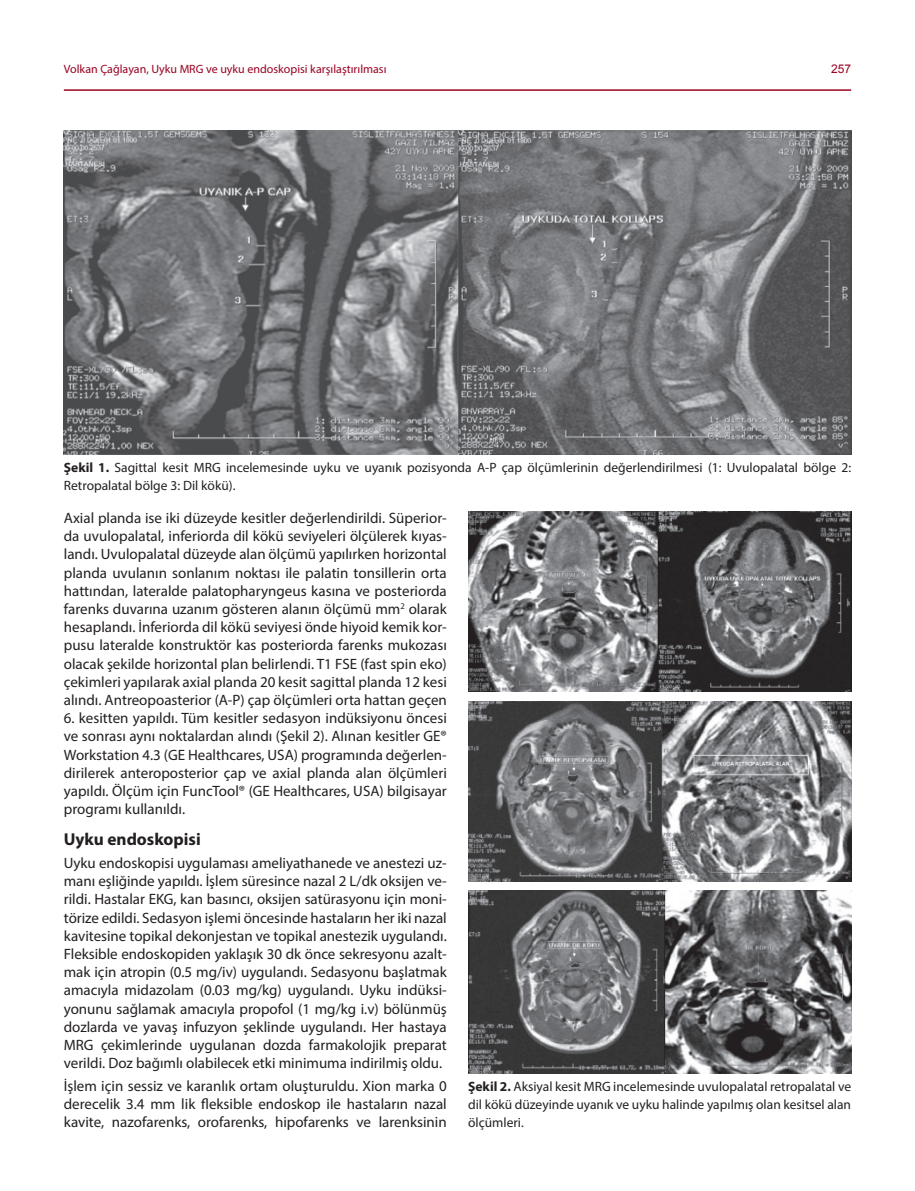
<style>
.page{position:relative;width:915px;height:1191px;background:#fff}
.page>*{position:absolute;margin:0;border:0;box-sizing:border-box;transform-origin:0 0}
.t1{font:700 17.25px "Myriad Pro";color:#231f20}
.t2{font:15px/18.1px "Myriad Pro";color:#231f20;text-align:justify}
.t3{font:13.5px/18px "Myriad Pro";color:#231f20}
.t4{font:12px "Myriad Pro";color:#990323}
.t5{font:12px "Arial";color:#990323}
.s1{font-weight:700}
</style>
<div class="page">
<hr style="left:64px;top:89px;width:786px;height:2px;background:#990323">
<img style="left:64px;top:131px;width:786px;height:324px">
<img style="left:468px;top:511px;width:382px;height:181px">
<img style="left:468px;top:702px;width:382px;height:180px">
<img style="left:468px;top:890px;width:382px;height:183px">
<p class="t4" style="left:64px;top:61px;width:324px">Volkan Çağlayan, Uyku MRG ve uyku endoskopisi karşılaştırılması</p>
<p class="t5" style="left:830px;top:60px;width:22px">257</p>
<p class="t3" style="left:64px;top:458px;width:788px"><span class="s1">Şekil 1.</span> Sagittal kesit MRG incelemesinde uyku ve uyanık pozisyonda A-P çap ölçümlerinin değerlendirilmesi (1: Uvulopalatal bölge 2:<br>Retropalatal bölge 3: Dil kökü).</p>
<p class="t2" style="left:64px;top:508px;width:384px">Axial planda ise iki düzeyde kesitler değerlendirildi. Süperior&shy;da uvulopalatal, inferiorda dil kökü seviyeleri ölçülerek kıyas&shy;landı. Uvulopalatal düzeyde alan ölçümü yapılırken horizontal planda uvulanın sonlanım noktası ile palatin tonsillerin orta hattından, lateralde palatopharyngeus kasına ve posteriorda farenks duvarına uzanım gösteren alanın ölçümü mm<sup>2</sup> olarak hesaplandı. İnferiorda dil kökü seviyesi önde hiyoid kemik kor&shy;pusu lateralde konstruktör kas posteriorda farenks mukozası olacak şekilde horizontal plan belirlendi. T1 FSE (fast spin eko) çekimleri yapılarak axial planda 20 kesit sagittal planda 12 kesi alındı. Antreopoasterior (A-P) çap ölçümleri orta hattan geçen</p>
<p class="t2" style="left:64px;top:709px;width:384px">6. kesitten yapıldı. Tüm kesitler sedasyon indüksiyonu öncesi ve sonrası aynı noktalardan alındı (Şekil 2). Alınan kesitler GE® Workstation 4.3 (GE Healthcares, USA) programında değerlen&shy;dirilerek anteroposterior çap ve axial planda alan ölçümleri yapıldı. Ölçüm için FuncTool® (GE Healthcares, USA) bilgisayar programı kullanıldı.</p>
<p class="t1" style="left:64px;top:828px;width:138px">Uyku endoskopisi</p>
<p class="t2" style="left:64px;top:853px;width:384px">Uyku endoskopisi uygulaması ameliyathanede ve anestezi uz&shy;manı eşliğinde yapıldı. İşlem süresince nazal 2 L/dk oksijen ve&shy;rildi. Hastalar EKG, kan basıncı, oksijen satürasyonu için moni&shy;törize edildi. Sedasyon işlemi öncesinde hastaların her iki nazal kavitesine topikal dekonjestan ve topikal anestezik uygulandı.<br>Fleksible endoskopiden yaklaşık 30 dk önce sekresyonu azalt&shy;mak için atropin (0.5 mg/iv) uygulandı. Sedasyonu başlatmak amacıyla midazolam (0.03 mg/kg) uygulandı. Uyku indüksi&shy;yonunu sağlamak amacıyla propofol (1 mg/kg i.v) bölünmüş dozlarda ve yavaş infuzyon şeklinde uygulandı. Her hastaya MRG çekimlerinde uygulanan dozda farmakolojik preparat verildi. Doz bağımlı olabilecek etki minimuma indirilmiş oldu.</p>
<p class="t2" style="left:64px;top:1076px;width:384px">İşlem için sessiz ve karanlık ortam oluşturuldu. Xion marka 0 derecelik 3.4 mm lik fleksible endoskop ile hastaların nazal kavite, nazofarenks, orofarenks, hipofarenks ve larenksinin</p>
<p class="t3" style="left:468px;top:1077px;width:384px;text-align:justify"><span class="s1">Şekil 2.</span> Aksiyal kesit MRG incelemesinde uvulopalatal retropalatal ve dil kökü düzeyinde uyanık ve uyku halinde yapılmış olan kesitsel alan ölçümleri.</p>
</div>
